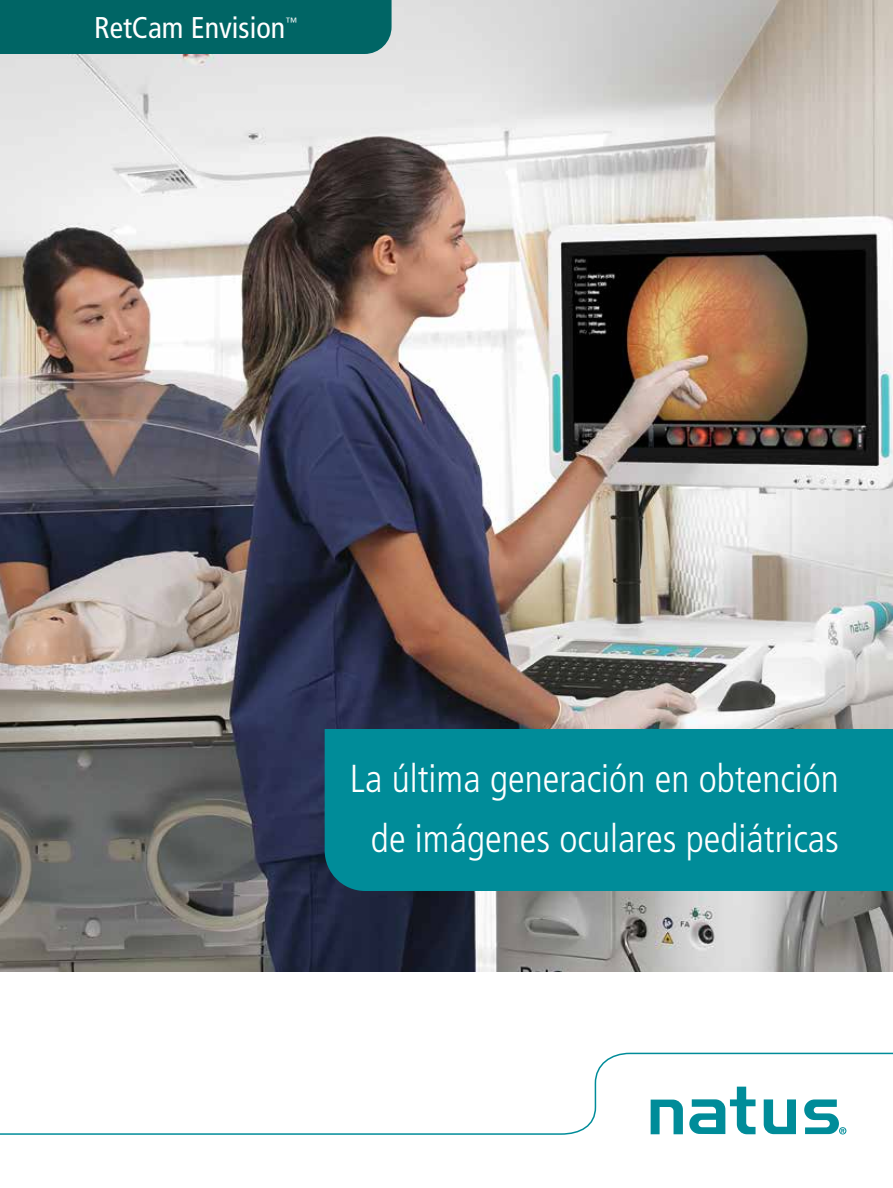
<style>
.page{position:relative;width:893px;height:1188px;background:#fff}
.page>*{position:absolute;margin:0;border:0;box-sizing:border-box;transform-origin:0 0}
.t1{font:300 condensed 39px/60px "Frutiger LT Std";color:#fff;text-align:center}
.t2{font:condensed 30px "Frutiger LT Std";color:#fff}
.t3{font:condensed 12px "Frutiger LT Std";color:#fff}
</style>
<div class="page">
<img style="left:0;top:0;width:893px;height:972px">
<svg style="left:0;top:1052px;width:893px;height:83px"></svg>
<div style="left:0;top:0;width:392px;height:54px;background:#006565"></div>
<div style="left:325px;top:729px;width:568px;height:162px;background:#008c99"></div>
<p class="t2" style="left:94px;top:10px;width:193px">RetCam Envision</p>
<p class="t3" style="left:285px;top:15px;width:13px">™</p>
<p class="t1" style="left:350px;top:749px;width:491px">La última generación en obtención de imágenes oculares pediátricas</p>
</div>
